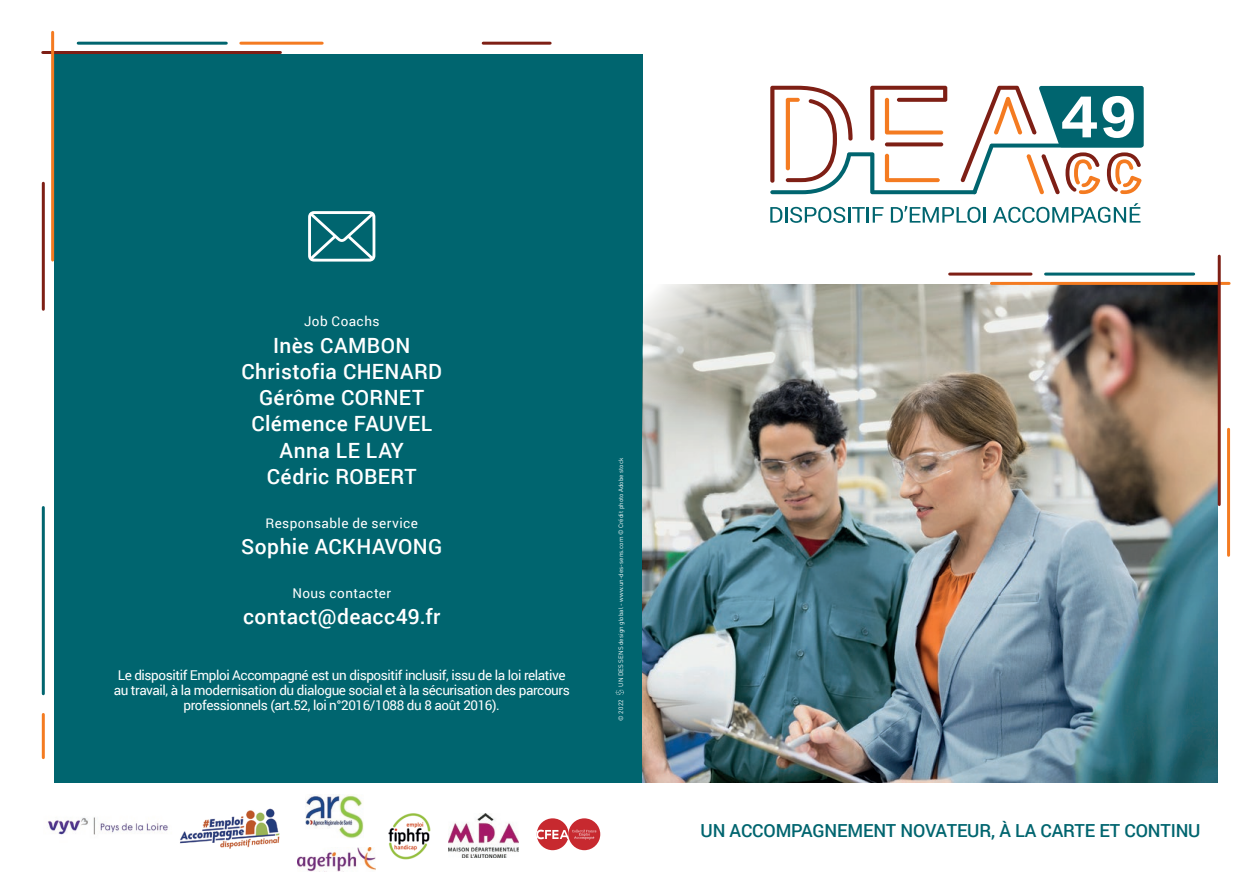
<style>
.page{position:relative;width:1259px;height:893px;background:#fff}
.page>*{position:absolute;margin:0;border:0;box-sizing:border-box;transform-origin:0 0}
.t1{font:500 21px "Roboto";letter-spacing:.02em;color:#fff}
.t2{font:500 18px "Roboto";letter-spacing:-.01em;color:#00656f}
.t3{font:13.5px/15px "Roboto";letter-spacing:-.03em;color:#fff;text-align:center}
.t4{font:13.5px "Roboto";letter-spacing:.03em;color:#fff}
.t5{font:13.5px "Roboto";letter-spacing:.035em;color:#fff}
.t6{font:6.3px "DIN Pro";color:#fff}
</style>
<div class="page">
<div style="left:54px;top:54px;width:588px;height:728px;background:#00656f"></div>
<img style="left:449px;top:814px;width:69px;height:44px">
<img style="left:388px;top:813px;width:43px;height:46px">
<div style="left:568px;top:818px;width:32px;height:32px;background:#c7292f;border-radius:50%"></div>
<svg style="left:537px;top:818px;width:59px;height:32px"></svg>
<img style="left:305px;top:794px;width:59px;height:44px">
<img style="left:48px;top:817px;width:120px;height:18px">
<svg style="left:615px;top:690px;width:9px;height:5px"></svg>
<hr style="left:43px;top:51px;width:237px;height:3px;background:#7e1f15">
<hr style="left:483px;top:42px;width:67px;height:3px;background:#7e1f15">
<hr style="left:42px;top:183px;width:3px;height:126px;background:#7e1f15">
<hr style="left:42px;top:507px;width:3px;height:187px;background:#00656f">
<hr style="left:78px;top:42px;width:148px;height:3px;background:#00656f">
<hr style="left:241px;top:42px;width:81px;height:3px;background:#f47b21">
<hr style="left:42px;top:714px;width:3px;height:44px;background:#f47b21">
<hr style="left:51px;top:32px;width:3px;height:228px;background:#f47b21">
<img style="left:180px;top:809px;width:100px;height:40px">
<img style="left:297px;top:848px;width:79px;height:23px">
<svg style="left:770px;top:207px;width:113px;height:16px"></svg>
<svg style="left:891px;top:206px;width:94px;height:17px"></svg>
<svg style="left:993px;top:203px;width:147px;height:20px"></svg>
<svg style="left:770px;top:86px;width:373px;height:108px"></svg>
<img style="left:642px;top:285px;width:575px;height:497px">
<hr style="left:991px;top:282px;width:238px;height:3px;background:#f47b21">
<hr style="left:1227px;top:429px;width:3px;height:126px;background:#f47b21">
<hr style="left:1045px;top:273px;width:148px;height:3px;background:#00656f">
<hr style="left:949px;top:273px;width:82px;height:3px;background:#7e1f15">
<hr style="left:1217px;top:256px;width:3px;height:248px;background:#7e1f15">
<svg style="left:308px;top:211px;width:67px;height:51px"></svg>
<p class="t4" style="left:304px;top:312px;width:77px">Job Coachs</p>
<p class="t1" style="left:273px;top:330px;width:139px">Inès CAMBON</p>
<p class="t1" style="left:241px;top:357px;width:202px">Christofia CHENARD</p>
<p class="t1" style="left:259px;top:383px;width:167px">Gérôme CORNET</p>
<p class="t1" style="left:251px;top:409px;width:182px">Clémence FAUVEL</p>
<p class="t1" style="left:279px;top:435px;width:126px">Anna LE LAY</p>
<p class="t1" style="left:267px;top:462px;width:151px">Cédric ROBERT</p>
<p class="t5" style="left:265px;top:514px;width:154px">Responsable de service</p>
<p class="t1" style="left:241px;top:532px;width:202px">Sophie ACKHAVONG</p>
<p class="t4" style="left:292px;top:584px;width:100px">Nous contacter</p>
<p class="t1" style="left:243px;top:602px;width:199px">contact@deacc49.fr</p>
<p class="t3" style="left:114px;top:667px;width:458px">Le dispositif Emploi Accompagné est un dispositif inclusif, issu de la loi relative au travail, à la modernisation du dialogue social et à la sécurisation des parcours professionnels (art.52, loi n°2016/1088 du 8 août 2016).</p>
<p class="t6" style="left:616px;top:686px;width:230px;rotate:-90deg">UN DES SENS design global - www.un-des-sens.com © Crédit photo Adobe stock</p>
<p class="t6" style="left:616px;top:721px;width:23px;rotate:-90deg">© 2022</p>
<p class="t2" style="left:700px;top:818px;width:501px">UN ACCOMPAGNEMENT NOVATEUR, À LA CARTE ET CONTINU</p>
</div>
